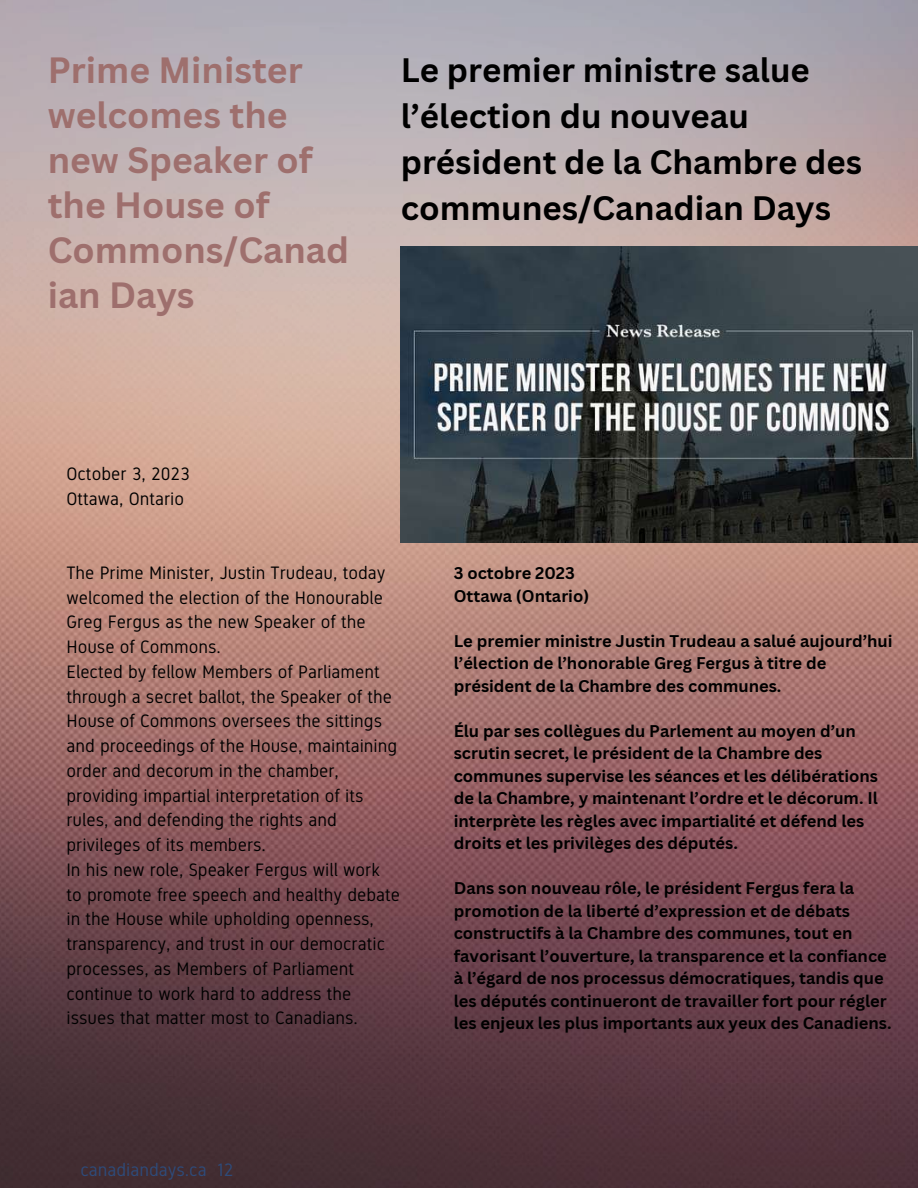
<style>
.page{position:relative;width:918px;height:1188px;background:#fff}
.page>*{position:absolute;margin:0;border:0;box-sizing:border-box;transform-origin:0 0}
.t1{font:700 35.55px/45px "Canva Sans";color:#9e6f6d}
.t2{font:700 33px/46.2px "Canva Sans";color:#000}
.t3{font:18px/24.8px "Gidole";color:#000}
.t4{font:18px "Gidole";color:#2e4b7a}
.t5{font:700 16.5px/22.5px "Canva Sans";color:#000}
</style>
<div class="page">
<img style="left:0;top:0;width:918px;height:1188px">
<img style="left:401px;top:246px;width:517px;height:296px">
<h1 class="t1" style="left:48px;top:47px;width:303px">Prime Minister welcomes the new Speaker of the House of<br>Commons/Canad ian Days</h1>
<h2 class="t2" style="left:401px;top:46px;width:463px">Le premier ministre salue l’élection du nouveau président de la Chambre des communes/Canadian Days</h2>
<p class="t3" style="left:66px;top:461px;width:125px">October 3, 2023<br>Ottawa, Ontario</p>
<p class="t3" style="left:66px;top:560px;width:335px">The Prime Minister, Justin Trudeau, today welcomed the election of the Honourable Greg Fergus as the new Speaker of the House of Commons.<br>Elected by fellow Members of Parliament through a secret ballot, the Speaker of the House of Commons oversees the sittings and proceedings of the House, maintaining order and decorum in the chamber, providing impartial interpretation of its rules, and defending the rights and privileges of its members.<br>In his new role, Speaker Fergus will work<br>to promote free speech and healthy debate in the House while upholding openness, transparency, and trust in our democratic processes, as Members of Parliament continue to work hard to address the issues that matter most to Canadians.</p>
<p class="t4" style="left:80px;top:1160px;width:155px">canadiandays.ca 12</p>
<p class="t5" style="left:454px;top:562px;width:137px">3 octobre 2023<br>Ottawa (Ontario)</p>
<p class="t5" style="left:454px;top:629px;width:440px">Le premier ministre Justin Trudeau a salué aujourd’hui l’élection de l’honorable Greg Fergus à titre de président de la Chambre des communes.</p>
<p class="t5" style="left:454px;top:719px;width:426px">Élu par ses collègues du Parlement au moyen d’un scrutin secret, le président de la Chambre des communes supervise les séances et les délibérations de la Chambre, y maintenant l’ordre et le décorum. Il interprète les règles avec impartialité et défend les droits et les privilèges des députés.</p>
<p class="t5" style="left:454px;top:877px;width:439px">Dans son nouveau rôle, le président Fergus fera la promotion de la liberté d’expression et de débats constructifs à la Chambre des communes, tout en favorisant l’ouverture, la transparence et la confiance à l’égard de nos processus démocratiques, tandis que les députés continueront de travailler fort pour régler les enjeux les plus importants aux yeux des Canadiens.</p>
</div>
